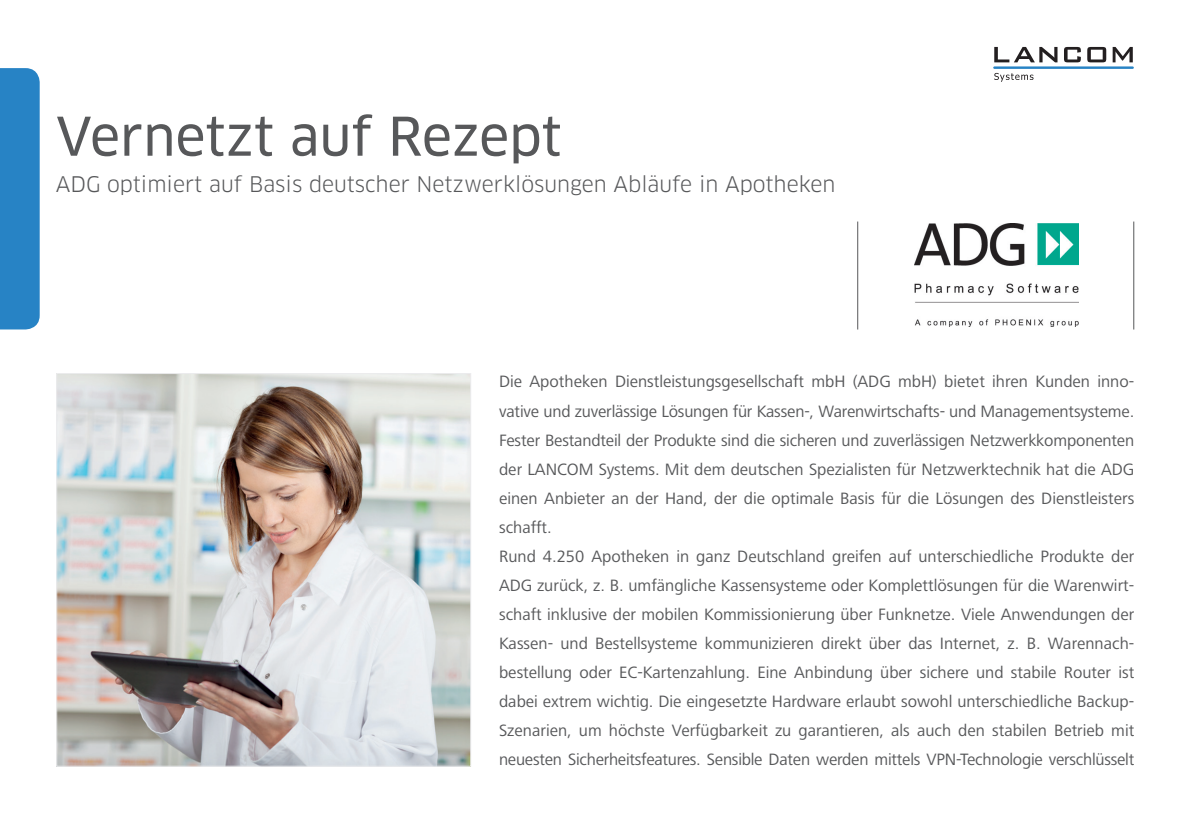
<style>
.page{position:relative;width:1191px;height:823px;background:#fff}
.page>*{position:absolute;margin:0;border:0;box-sizing:border-box;transform-origin:0 0}
.t1{font:52px "Clan OT News";color:#57585a}
.t2{font:21px "Clan OT";color:#57585a}
.t3{font:17px/29px "Frutiger Next LT";color:#57585a}
</style>
<div class="page">
<div style="left:0;top:68px;width:40px;height:261px;background:#2783c5"></div>
<svg style="left:994px;top:47px;width:63px;height:15px"></svg>
<svg style="left:1064px;top:47px;width:16px;height:15px"></svg>
<svg style="left:1087px;top:47px;width:19px;height:15px"></svg>
<svg style="left:1112px;top:47px;width:20px;height:15px"></svg>
<svg style="left:994px;top:73px;width:39px;height:9px"></svg>
<hr style="left:993px;top:66px;width:140px;height:3px;background:#2783c5">
<img style="left:58px;top:375px;width:411px;height:389px">
<hr style="left:1133px;top:221px;width:1px;height:108px;background:#57585a">
<hr style="left:857px;top:221px;width:1px;height:108px;background:#57585a">
<img style="left:914px;top:223px;width:165px;height:103px">
<h1 class="t1" style="left:56px;top:106px;width:507px">Vernetzt auf Rezept</h1>
<p class="t2" style="left:56px;top:171px;width:781px">ADG optimiert auf Basis deutscher Netzwerklösungen Abläufe in Apotheken</p>
<p class="t3" style="left:499px;top:367px;width:636px">Die Apotheken Dienstleistungsgesellschaft mbH (ADG mbH) bietet ihren Kunden inno&shy;vative und zuverlässige Lösungen für Kassen-, Warenwirtschafts- und Managementsysteme.<br>Fester Bestandteil der Produkte sind die sicheren und zuverlässigen Netzwerkkomponenten der LANCOM Systems. Mit dem deutschen Spezialisten für Netzwerktechnik hat die ADG einen Anbieter an der Hand, der die optimale Basis für die Lösungen des Dienstleisters schafft.<br>Rund 4.250 Apotheken in ganz Deutschland greifen auf unterschiedliche Produkte der ADG zurück, z. B. umfängliche Kassensysteme oder Komplettlösungen für die Warenwirt&shy;schaft inklusive der mobilen Kommissionierung über Funknetze. Viele Anwendungen der Kassen- und Bestellsysteme kommunizieren direkt über das Internet, z. B. Warennach&shy;bestellung oder EC-Kartenzahlung. Eine Anbindung über sichere und stabile Router ist dabei extrem wichtig. Die eingesetzte Hardware erlaubt sowohl unterschiedliche Backup-Szenarien, um höchste Verfügbarkeit zu garantieren, als auch den stabilen Betrieb mit neuesten Sicherheitsfeatures. Sensible Daten werden mittels VPN-Technologie verschlüsselt</p>
</div>
